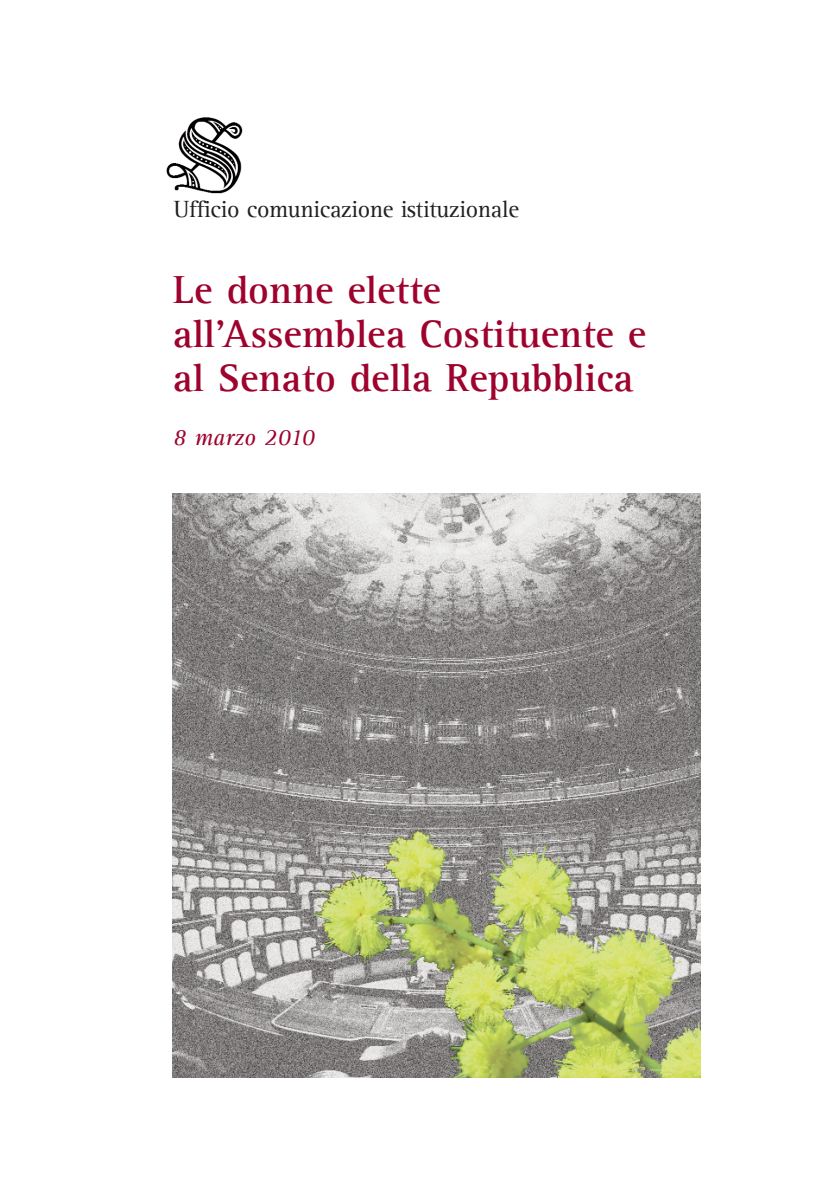
<style>
.page{position:relative;width:834px;height:1191px;background:#fff}
.page>*{position:absolute;margin:0;border:0;box-sizing:border-box;transform-origin:0 0}
.t1{font:700 40px/44px "Agfa Rotis Serif";color:#9e022d}
.t2{font:24px "Agfa Rotis Serif";letter-spacing:-.015em;color:#231f20}
.t3{font:italic 24px "Agfa Rotis Serif";color:#9e022d}
</style>
<div class="page">
<img style="left:166px;top:117px;width:77px;height:77px">
<img style="left:173px;top:493px;width:527px;height:584px">
<p class="t2" style="left:174px;top:196px;width:347px">Ufficio comunicazione istituzionale</p>
<p class="t1" style="left:173px;top:268px;width:475px">Le donne elette all’Assemblea Costituente e al Senato della Repubblica</p>
<p class="t3" style="left:173px;top:423px;width:143px">8 marzo 2010</p>
</div>
